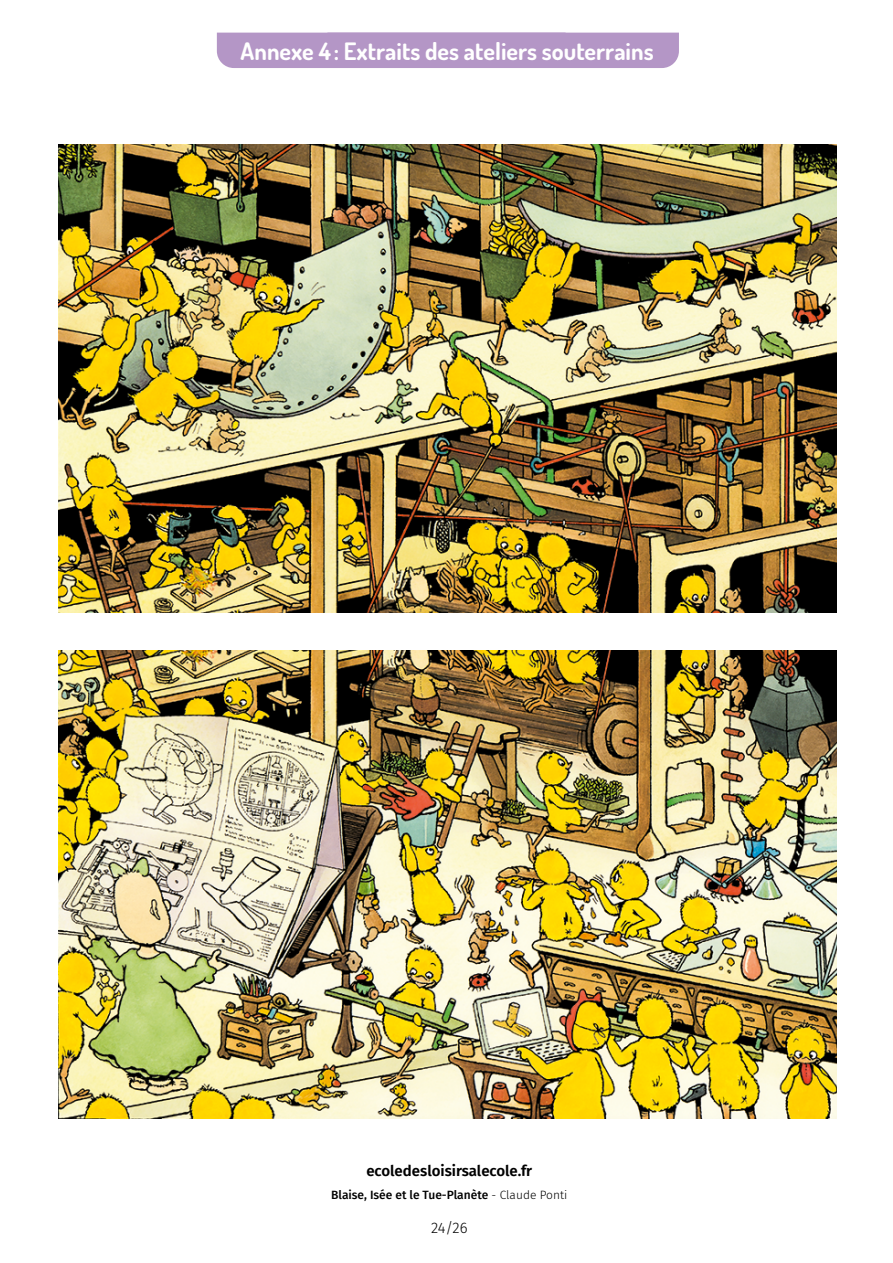
<style>
.page{position:relative;width:893px;height:1263px;background:#fff}
.page>*{position:absolute;margin:0;border:0;box-sizing:border-box;transform-origin:0 0}
.t1{font:700 24px "Dosis";color:#fff}
.t2{font:600 15px "Fira Sans";color:#000}
.t3{font:300 15px "Fira Sans";color:#000}
.t4{font:500 12px "Fira Sans";color:#000}
.s1{font-weight:300}
</style>
<div class="page">
<div style="left:217px;top:33px;width:462px;height:35px;background:#b496c6"></div>
<img style="left:59px;top:145px;width:778px;height:467px">
<img style="left:59px;top:651px;width:778px;height:467px">
<p class="t1" style="left:241px;top:35px;width:414px">Annexe 4: Extraits des ateliers souterrains</p>
<p class="t1" style="left:409px;top:35px;width:75px">Annexe</p>
<p class="t2" style="left:366px;top:1159px;width:167px">ecoledesloisirsalecole.fr</p>
<p class="t4" style="left:331px;top:1185px;width:238px">Blaise, Isée et le Tue-Planète <span class="s1">- Claude Ponti</span></p>
<p class="t3" style="left:431px;top:1217px;width:38px">24/26</p>
</div>
